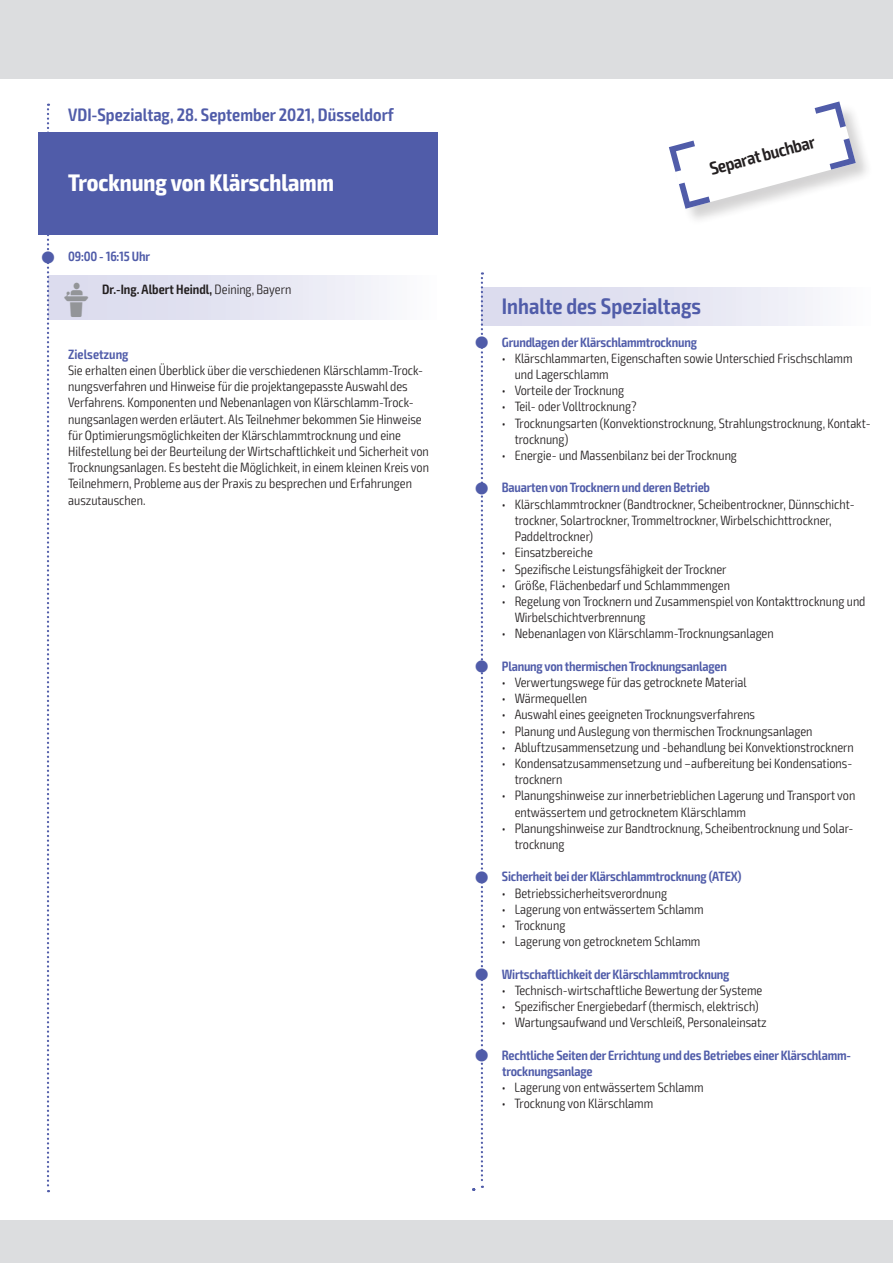
<style>
.page{position:relative;width:893px;height:1263px;background:#fff}
.page>*{position:absolute;margin:0;border:0;box-sizing:border-box;transform-origin:0 0}
.t1{font:700 condensed 24px "Exo 2";color:#fff}
.t2{font:600 condensed 22.5px "Exo 2";color:#505ca9}
.t3{font:600 condensed 18px "Exo 2";color:#505ca9}
.t4{font:600 condensed 18px "Exo 2";color:#231f20}
.t5{font:300 condensed 13.5px/16.2px "Exo 2";color:#231f20}
.t6{font:600 condensed 13.5px/16.2px "Exo 2";letter-spacing:-.015em;color:#505ca9}
.t7{font:600 condensed 13.5px "Exo 2";color:#231f20}
.t8{font:13.5px "VDI Iconset S4 A Regular";color:#939598}
.s1{font-weight:300}
</style>
<div class="page">
<div style="left:669px;top:102px;width:204px;height:124px;background:#231f20;opacity:.2"></div>
<svg style="left:669px;top:101px;width:187px;height:108px"></svg>
<div style="left:0;top:1220px;width:893px;height:43px;background:#dcdddf"></div>
<div style="left:0;top:0;width:893px;height:79px;background:#dcdddf"></div>
<div style="left:482px;top:288px;width:390px;height:37px;background:linear-gradient(to right,#d6d6eb,#f8f8fb)"></div>
<div style="left:48px;top:276px;width:390px;height:43px;background:linear-gradient(to right,#d6d6eb,#f8f8fb)"></div>
<div style="left:38px;top:132px;width:400px;height:102px;background:#505ca9"></div>
<svg style="left:472px;top:272px;width:16px;height:919px"></svg>
<svg style="left:42px;top:104px;width:12px;height:1088px"></svg>
<h3 class="t3" style="left:68px;top:104px;width:327px">VDI-Spezialtag, 28. September 2021, Düsseldorf</h3>
<h1 class="t1" style="left:68px;top:169px;width:267px">Trocknung von Klärschlamm</h1>
<p class="t6" style="left:68px;top:249px;width:83px">09:00 - 16:15 Uhr</p>
<p class="t8" style="left:64px;top:289px;width:27px">L</p>
<p class="t7" style="left:102px;top:281px;width:191px">Dr.-Ing. Albert Heindl, <span class="s1">Deining, Bayern</span></p>
<p class="t6" style="left:68px;top:346px;width:62px">Zielsetzung</p>
<p class="t5" style="left:68px;top:362px;width:362px">Sie erhalten einen Überblick über die verschiedenen Klärschlamm-Trock&shy;nungsverfahren und Hinweise für die projektangepasste Auswahl des Verfahrens. Komponenten und Nebenanlagen von Klärschlamm-Trock&shy;nungsanlagen werden erläutert. Als Teilnehmer bekommen Sie Hinweise für Optimierungsmöglichkeiten der Klärschlammtrocknung und eine Hilfestellung bei der Beurteilung der Wirtschaftlichkeit und Sicherheit von Trocknungsanlagen. Es besteht die Möglichkeit, in einem kleinen Kreis von Teilnehmern, Probleme aus der Praxis zu besprechen und Erfahrungen auszutauschen.</p>
<h3 class="t4" style="left:707px;top:159px;width:110px;rotate:-15deg">Separat buchbar</h3>
<h2 class="t2" style="left:502px;top:293px;width:201px">Inhalte des Spezialtags</h2>
<p class="t6" style="left:502px;top:334px;width:197px">Grundlagen der Klärschlammtrocknung</p>
<p class="t5" style="left:515px;top:350px;width:339px;text-indent:-13px">• Klärschlammarten, Eigenschaften sowie Unterschied Frischschlamm und Lagerschlamm</p>
<p class="t5" style="left:502px;top:383px;width:124px">• Vorteile der Trocknung</p>
<p class="t5" style="left:502px;top:399px;width:136px">• Teil- oder Volltrocknung?</p>
<p class="t5" style="left:515px;top:415px;width:358px;text-indent:-13px">• Trocknungsarten (Konvektionstrocknung, Strahlungstrocknung, Kontakt&shy;trocknung)</p>
<p class="t5" style="left:502px;top:447px;width:237px">• Energie- und Massenbilanz bei der Trocknung</p>
<p class="t6" style="left:502px;top:480px;width:210px">Bauarten von Trocknern und deren Betrieb</p>
<p class="t5" style="left:515px;top:496px;width:341px;text-indent:-13px">• Klärschlammtrockner (Bandtrockner, Scheibentrockner, Dünnschicht&shy;trockner, Solartrockner, Trommeltrockner, Wirbelschichttrockner,<br>Paddeltrockner)</p>
<p class="t5" style="left:502px;top:545px;width:92px">• Einsatzbereiche</p>
<p class="t5" style="left:502px;top:561px;width:226px">• Spezifische Leistungsfähigkeit der Trockner</p>
<p class="t5" style="left:502px;top:577px;width:230px">• Größe, Flächenbedarf und Schlammmengen</p>
<p class="t5" style="left:515px;top:593px;width:352px;text-indent:-13px">• Regelung von Trocknern und Zusammenspiel von Kontakttrocknung und<br>Wirbelschichtverbrennung</p>
<p class="t5" style="left:502px;top:626px;width:273px">• Nebenanlagen von Klärschlamm-Trocknungsanlagen</p>
<p class="t6" style="left:502px;top:658px;width:227px">Planung von thermischen Trocknungsanlagen</p>
<p class="t5" style="left:502px;top:674px;width:246px">• Verwertungswege für das getrocknete Material</p>
<p class="t5" style="left:502px;top:690px;width:87px">• Wärmequellen</p>
<p class="t5" style="left:502px;top:707px;width:255px">• Auswahl eines geeigneten Trocknungsverfahrens</p>
<p class="t5" style="left:502px;top:723px;width:312px">• Planung und Auslegung von thermischen Trocknungsanlagen</p>
<p class="t5" style="left:502px;top:739px;width:353px">• Abluftzusammensetzung und -behandlung bei Konvektionstrocknern</p>
<p class="t5" style="left:515px;top:755px;width:339px;text-indent:-13px">• Kondensatzusammensetzung und –aufbereitung bei Kondensations&shy;trocknern</p>
<p class="t5" style="left:515px;top:788px;width:342px;text-indent:-13px">• Planungshinweise zur innerbetrieblichen Lagerung und Transport von entwässertem und getrocknetem Klärschlamm</p>
<p class="t5" style="left:515px;top:820px;width:340px;text-indent:-13px">• Planungshinweise zur Bandtrocknung, Scheibentrocknung und Solar&shy;trocknung</p>
<p class="t6" style="left:502px;top:869px;width:241px">Sicherheit bei der Klärschlammtrocknung (ATEX)</p>
<p class="t5" style="left:502px;top:885px;width:167px">• Betriebssicherheitsverordnung</p>
<p class="t5" style="left:502px;top:901px;width:203px">• Lagerung von entwässertem Schlamm</p>
<p class="t5" style="left:502px;top:917px;width:65px">• Trocknung</p>
<p class="t5" style="left:502px;top:933px;width:200px">• Lagerung von getrocknetem Schlamm</p>
<p class="t6" style="left:502px;top:966px;width:229px">Wirtschaftlichkeit der Klärschlammtrocknung</p>
<p class="t5" style="left:502px;top:982px;width:262px">• Technisch-wirtschaftliche Bewertung der Systeme</p>
<p class="t5" style="left:502px;top:998px;width:258px">• Spezifischer Energiebedarf (thermisch, elektrisch)</p>
<p class="t5" style="left:502px;top:1014px;width:266px">• Wartungsaufwand und Verschleiß, Personaleinsatz</p>
<p class="t6" style="left:502px;top:1047px;width:351px">Rechtliche Seiten der Errichtung und des Betriebes einer Klärschlamm&shy;trocknungsanlage</p>
<p class="t5" style="left:502px;top:1079px;width:203px">• Lagerung von entwässertem Schlamm</p>
<p class="t5" style="left:502px;top:1095px;width:153px">• Trocknung von Klärschlamm</p>
</div>
